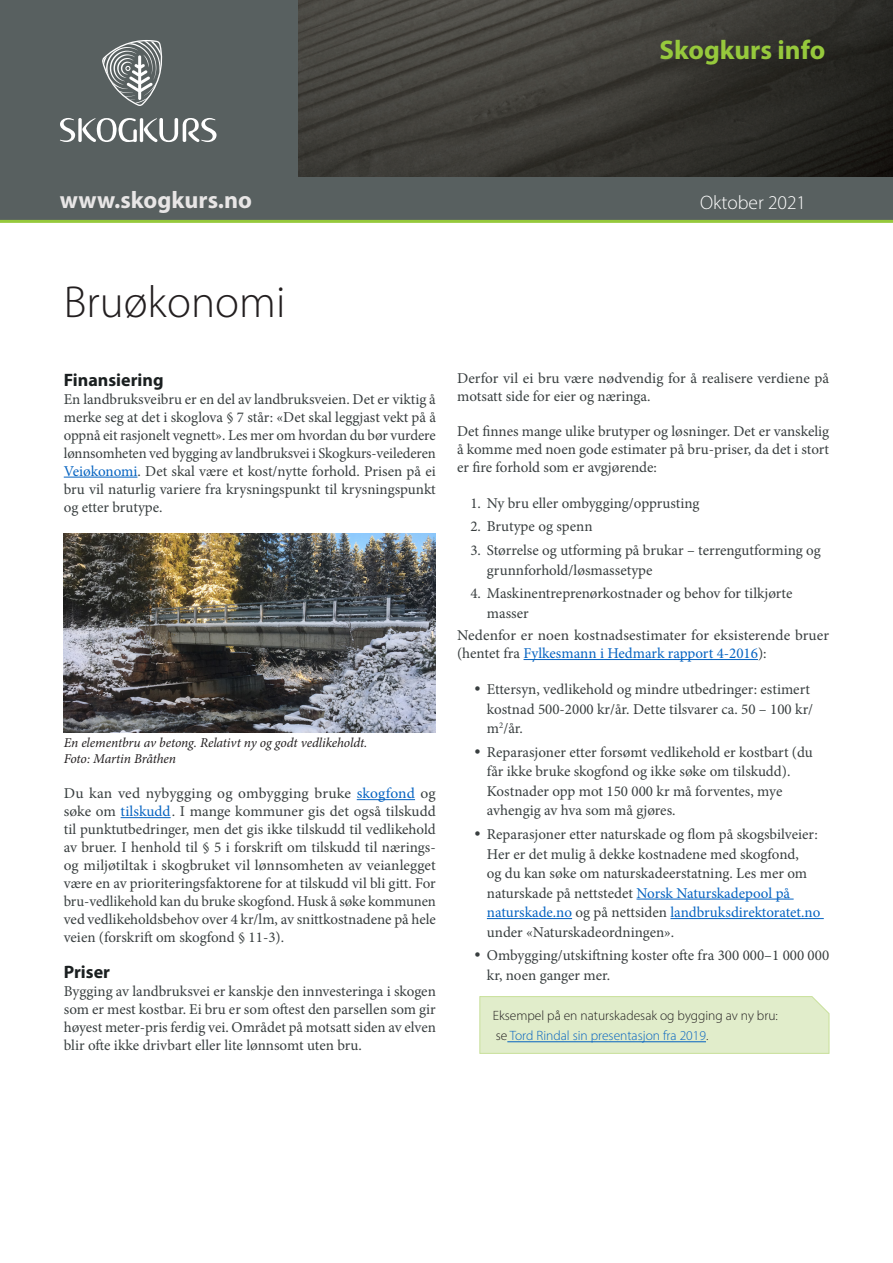
<style>
.page{position:relative;width:893px;height:1263px;background:#fff}
.page>*{position:absolute;margin:0;border:0;box-sizing:border-box;transform-origin:0 0}
.H1_Overskrift{font:300 45px "Myriad Pro";color:#231f20}
.t1{font:700 27px "Myriad Pro";color:#96c93c}
.t2{font:700 24px "Myriad Pro";color:#e8e6e6}
.H2_Undertittel{font:300 19.5px "Myriad Pro";color:#fff}
.H2_Undertittel-2{font:700 18px "Myriad Pro";color:#1a1f20}
.Brødtekst{font:15px/18px "Minion Pro";color:#383e3f}
.Tallbullets{font:15px/19.5px "Minion Pro";color:#383e3f}
.Billedtekst{font:italic 13.5px/16.2px "Minion Pro";letter-spacing:-.01em;color:#231f20}
.Brødtekst_infoboks{font:300 13.5px "Myriad Pro";color:#231f20}
.Brødtekst_infoboks-2{font:300 13.5px "Myriad Pro";color:#0563c1}
.s1{color:#0563c1}
.s2{color:#231f20}
</style>
<div class="page">
<img style="left:297px;top:0;width:596px;height:177px">
<div style="left:0;top:0;width:297px;height:177px;background:#586060"></div>
<div style="left:0;top:177px;width:893px;height:43px;background:#586060"></div>
<hr style="left:140px;top:118px;width:3px;height:24px;background:#fff;border-radius:2px">
<svg style="left:78px;top:118px;width:4px;height:24px"></svg>
<svg style="left:82px;top:118px;width:55px;height:24px"></svg>
<svg style="left:60px;top:118px;width:15px;height:24px"></svg>
<svg style="left:144px;top:118px;width:73px;height:24px"></svg>
<svg style="left:102px;top:40px;width:61px;height:66px"></svg>
<hr style="left:0;top:220px;width:893px;height:3px;background:#96c93c">
<hr style="left:64px;top:477px;width:73px;height:1px;background:#0563c1">
<hr style="left:357px;top:799px;width:58px;height:1px;background:#0563c1">
<hr style="left:121px;top:817px;width:50px;height:1px;background:#0563c1">
<hr style="left:524px;top:659px;width:234px;height:1px;background:#0563c1">
<hr style="left:636px;top:899px;width:158px;height:1px;background:#0563c1">
<hr style="left:487px;top:918px;width:85px;height:1px;background:#0563c1">
<hr style="left:670px;top:918px;width:154px;height:1px;background:#0563c1">
<svg style="left:479px;top:996px;width:350px;height:58px;background:#deebc9"></svg>
<img style="left:64px;top:534px;width:372px;height:198px">
<h2 class="t1" style="left:660px;top:32px;width:167px">Skogkurs info</h2>
<h3 class="t2" style="left:60px;top:184px;width:194px">www.skogkurs.no</h3>
<p class="H2_Undertittel" style="left:700px;top:190px;width:107px">Oktober 2021</p>
<p class="H1_Overskrift" style="left:64px;top:274px;width:223px">Bruøkonomi</p>
<p class="H2_Undertittel-2" style="left:64px;top:368px;width:101px">Finansiering</p>
<p class="Brødtekst" style="left:64px;top:390px;width:374px;text-align:justify">En landbruksveibru er en del av landbruksveien. Det er viktig å merke seg at det i skoglova § 7 står: «Det skal leggjast vekt på å oppnå eit rasjonelt vegnett». Les mer om hvordan du bør vurdere lønnsomheten ved bygging av landbruksvei i Skogkurs-veilederen <span class="s1">Veiøkonomi</span>. Det skal være et kost/nytte forhold. Prisen på ei bru vil naturlig variere fra krysningspunkt til krysningspunkt og etter brutype.</p>
<p class="Billedtekst" style="left:64px;top:734px;width:305px">En elementbru av betong. Relativt ny og godt vedlikeholdt.<br>Foto: Martin Bråthen</p>
<p class="Brødtekst" style="left:64px;top:784px;width:374px;text-align:justify">Du kan ved nybygging og ombygging bruke <span class="s1">skogfond</span> og søke om <span class="s1">tilskudd</span>. I mange kommuner gis det også tilskudd til punktutbedringer, men det gis ikke tilskudd til vedlikehold av bruer. I henhold til § 5 i forskrift om tilskudd til nærings&shy;og miljøtiltak i skogbruket vil lønnsomheten av veianlegget være en av prioriteringsfaktorene for at tilskudd vil bli gitt. For bru-vedlikehold kan du bruke skogfond. Husk å søke kommunen ved vedlikeholdsbehov over 4 kr/lm, av snittkostnadene på hele veien (forskrift om skogfond § 11-3).</p>
<p class="H2_Undertittel-2" style="left:64px;top:960px;width:48px">Priser</p>
<p class="Brødtekst" style="left:64px;top:982px;width:374px;text-align:justify">Bygging av landbruksvei er kanskje den innvesteringa i skogen som er mest kostbar. Ei bru er som oftest den parsellen som gir høyest meter-pris ferdig vei. Området på motsatt siden av elven blir ofte ikke drivbart eller lite lønnsomt uten bru.</p>
<p class="Brødtekst" style="left:457px;top:369px;width:374px">Derfor vil ei bru være nødvendig for å realisere verdiene på motsatt side for eier og næringa.</p>
<p class="Brødtekst" style="left:457px;top:422px;width:374px;text-align:justify">Det finnes mange ulike brutyper og løsninger. Det er vanskelig å komme med noen gode estimater på bru-priser, da det i stort er fire forhold som er avgjørende:</p>
<p class="Tallbullets" style="left:470px;top:493px;width:231px">1. Ny bru eller ombygging/opprusting</p>
<p class="Tallbullets" style="left:470px;top:517px;width:124px">2. Brutype og spenn</p>
<p class="Tallbullets" style="left:487px;top:540px;width:336px;text-indent:-16px">3. Størrelse og utforming på brukar – terrengutforming og grunnforhold/løsmassetype</p>
<p class="Tallbullets" style="left:487px;top:584px;width:307px;text-indent:-16px">4. Maskinentreprenørkostnader og behov for tilkjørte masser</p>
<p class="Brødtekst" style="left:457px;top:626px;width:373px">Nedenfor er noen kostnadsestimater for eksisterende bruer (hentet fra <span class="s1">Fylkesmann i Hedmark rapport 4-2016</span>):</p>
<p class="Brødtekst" style="left:487px;top:679px;width:328px;line-height:19.5px;text-indent:-13px">• Ettersyn, vedlikehold og mindre utbedringer: estimert kostnad 500-2000 kr/år. Dette tilsvarer ca. 50 – 100 kr/ m<sup>2</sup>/år.</p>
<p class="Brødtekst" style="left:487px;top:742px;width:327px;line-height:19.5px;text-indent:-13px">• Reparasjoner etter forsømt vedlikehold er kostbart (du får ikke bruke skogfond og ikke søke om tilskudd).<br>Kostnader opp mot 150 000 kr må forventes, mye avhengig av hva som må gjøres.</p>
<p class="Brødtekst" style="left:487px;top:824px;width:335px;line-height:19.5px;text-indent:-13px">• Reparasjoner etter naturskade og flom på skogsbilveier:<br>Her er det mulig å dekke kostnadene med skogfond,<br>og du kan søke om naturskadeerstatning. Les mer om naturskade på nettstedet <span class="s1">Norsk Naturskadepool på naturskade.no</span> og på nettsiden <span class="s1">landbruksdirektoratet.no </span>under «Naturskadeordningen».</p>
<p class="Brødtekst" style="left:487px;top:946px;width:344px;line-height:19.5px;text-indent:-13px">• Ombygging/utskiftning koster ofte fra 300 000–1 000 000 kr, noen ganger mer.</p>
<p class="Brødtekst_infoboks" style="left:493px;top:1007px;width:287px">Eksempel på en naturskadesak og bygging av ny bru:</p>
<p class="Brødtekst_infoboks-2" style="left:496px;top:1028px;width:214px"><span class="s2">se</span> Tord Rindal sin presentasjon fra 2019<span class="s2">.</span></p>
</div>
